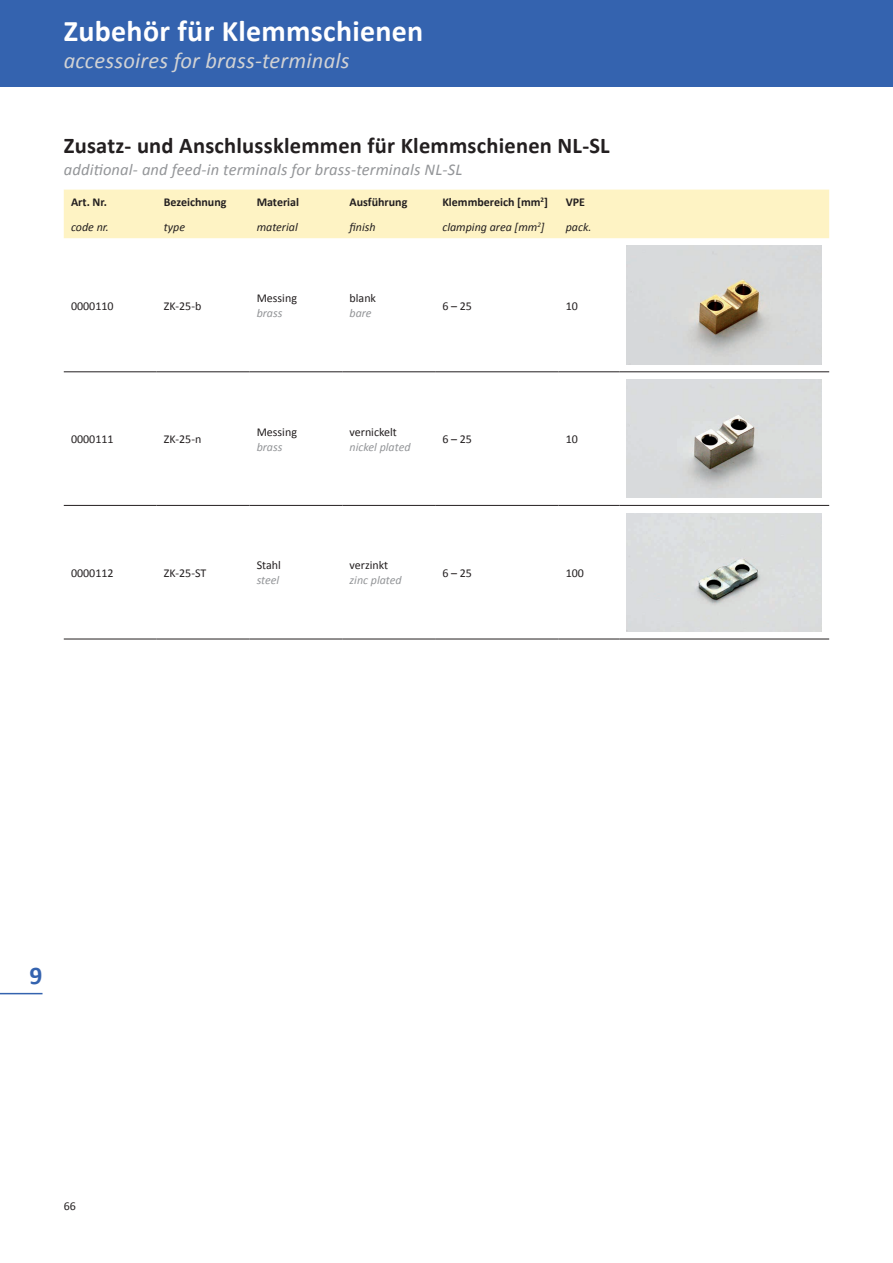
<style>
.page{position:relative;width:893px;height:1263px;background:#fff}
.page>*{position:absolute;margin:0;border:0;box-sizing:border-box;transform-origin:0 0}
.t1{font:700 30px "Calibri";letter-spacing:.01em;color:#fff}
.t2{font:700 25.5px "Calibri";color:#3463af}
.t3{font:700 22.5px "Calibri";letter-spacing:.01em;color:#231f20}
.t4{font:italic 22.5px "Calibri";letter-spacing:.01em;color:#d1d2d4}
.t5{font:italic 16.5px "Calibri";letter-spacing:.01em;color:#939598}
.t6{font:12px "Calibri";color:#231f20}
.t7{font:700 12px "Calibri";color:#231f20}
.t8{font:italic 12px "Calibri";color:#231f20}
.t9{font:italic 12px "Calibri";color:#939598}
</style>
<div class="page">
<div style="left:0;top:0;width:893px;height:87px;background:#3463af"></div>
<div style="left:64px;top:190px;width:765px;height:48px;background:#fef3c4"></div>
<hr style="left:64px;top:371px;width:93px;height:1px;background:#231f20">
<hr style="left:157px;top:371px;width:92px;height:1px;background:#231f20">
<hr style="left:249px;top:371px;width:93px;height:1px;background:#231f20">
<hr style="left:342px;top:371px;width:93px;height:1px;background:#231f20">
<hr style="left:435px;top:371px;width:123px;height:1px;background:#231f20">
<hr style="left:558px;top:371px;width:61px;height:1px;background:#231f20">
<hr style="left:619px;top:371px;width:210px;height:1px;background:#231f20">
<hr style="left:64px;top:505px;width:93px;height:1px;background:#231f20">
<hr style="left:157px;top:505px;width:92px;height:1px;background:#231f20">
<hr style="left:249px;top:505px;width:93px;height:1px;background:#231f20">
<hr style="left:342px;top:505px;width:93px;height:1px;background:#231f20">
<hr style="left:435px;top:505px;width:123px;height:1px;background:#231f20">
<hr style="left:558px;top:505px;width:61px;height:1px;background:#231f20">
<hr style="left:619px;top:505px;width:210px;height:1px;background:#231f20">
<hr style="left:64px;top:638px;width:93px;height:1px;background:#231f20">
<hr style="left:157px;top:638px;width:92px;height:1px;background:#231f20">
<hr style="left:249px;top:638px;width:93px;height:1px;background:#231f20">
<hr style="left:342px;top:638px;width:93px;height:1px;background:#231f20">
<hr style="left:435px;top:638px;width:123px;height:1px;background:#231f20">
<hr style="left:558px;top:638px;width:61px;height:1px;background:#231f20">
<hr style="left:619px;top:638px;width:210px;height:1px;background:#231f20">
<img style="left:627px;top:246px;width:194px;height:118px">
<img style="left:627px;top:379px;width:194px;height:119px">
<img style="left:627px;top:513px;width:194px;height:118px">
<hr style="left:0;top:993px;width:43px;height:1px;background:#3463af">
<h1 class="t1" style="left:64px;top:12px;width:361px">Zubehör für Klemmschienen</h1>
<h3 class="t4" style="left:64px;top:45px;width:287px">accessoires for brass-terminals</h3>
<h3 class="t3" style="left:64px;top:131px;width:547px">Zusatz- und Anschlussklemmen für Klemmschienen NL-SL</h3>
<h3 class="t5" style="left:64px;top:158px;width:400px">additional- and feed-in terminals for brass-terminals NL-SL</h3>
<p class="t7" style="left:71px;top:195px;width:37px">Art. Nr.</p>
<p class="t7" style="left:164px;top:195px;width:64px">Bezeichnung</p>
<p class="t7" style="left:257px;top:195px;width:44px">Material</p>
<p class="t7" style="left:350px;top:195px;width:59px">Ausführung</p>
<p class="t7" style="left:442px;top:195px;width:107px">Klemmbereich [mm<sup>2</sup>]</p>
<p class="t7" style="left:566px;top:195px;width:21px">VPE</p>
<p class="t8" style="left:71px;top:218px;width:39px">code nr.</p>
<p class="t8" style="left:164px;top:218px;width:23px">type</p>
<p class="t8" style="left:257px;top:218px;width:43px">material</p>
<p class="t8" style="left:350px;top:218px;width:28px">finish</p>
<p class="t8" style="left:442px;top:218px;width:104px">clamping area [mm<sup>2</sup>]</p>
<p class="t8" style="left:566px;top:218px;width:27px">pack.</p>
<p class="t6" style="left:71px;top:298px;width:44px">0000110</p>
<p class="t6" style="left:164px;top:298px;width:39px">ZK-25-b</p>
<p class="t6" style="left:257px;top:290px;width:42px">Messing</p>
<p class="t9" style="left:257px;top:305px;width:27px">brass</p>
<p class="t6" style="left:350px;top:290px;width:28px">blank</p>
<p class="t9" style="left:350px;top:305px;width:24px">bare</p>
<p class="t6" style="left:442px;top:298px;width:31px">6 – 25</p>
<p class="t6" style="left:566px;top:298px;width:14px">10</p>
<p class="t6" style="left:71px;top:431px;width:44px">0000111</p>
<p class="t6" style="left:164px;top:431px;width:39px">ZK-25-n</p>
<p class="t6" style="left:257px;top:424px;width:42px">Messing</p>
<p class="t9" style="left:257px;top:438px;width:27px">brass</p>
<p class="t6" style="left:350px;top:424px;width:49px">vernickelt</p>
<p class="t9" style="left:350px;top:438px;width:63px">nickel plated</p>
<p class="t6" style="left:442px;top:431px;width:31px">6 – 25</p>
<p class="t6" style="left:566px;top:431px;width:14px">10</p>
<p class="t6" style="left:71px;top:565px;width:44px">0000112</p>
<p class="t6" style="left:164px;top:565px;width:44px">ZK-25-ST</p>
<p class="t6" style="left:257px;top:558px;width:26px">Stahl</p>
<p class="t9" style="left:257px;top:572px;width:24px">steel</p>
<p class="t6" style="left:350px;top:558px;width:40px">verzinkt</p>
<p class="t9" style="left:350px;top:572px;width:54px">zinc plated</p>
<p class="t6" style="left:442px;top:565px;width:31px">6 – 25</p>
<p class="t6" style="left:566px;top:565px;width:20px">100</p>
<h2 class="t2" style="left:30px;top:959px;width:14px">9</h2>
<p class="t6" style="left:64px;top:1198px;width:14px">66</p>
</div>
